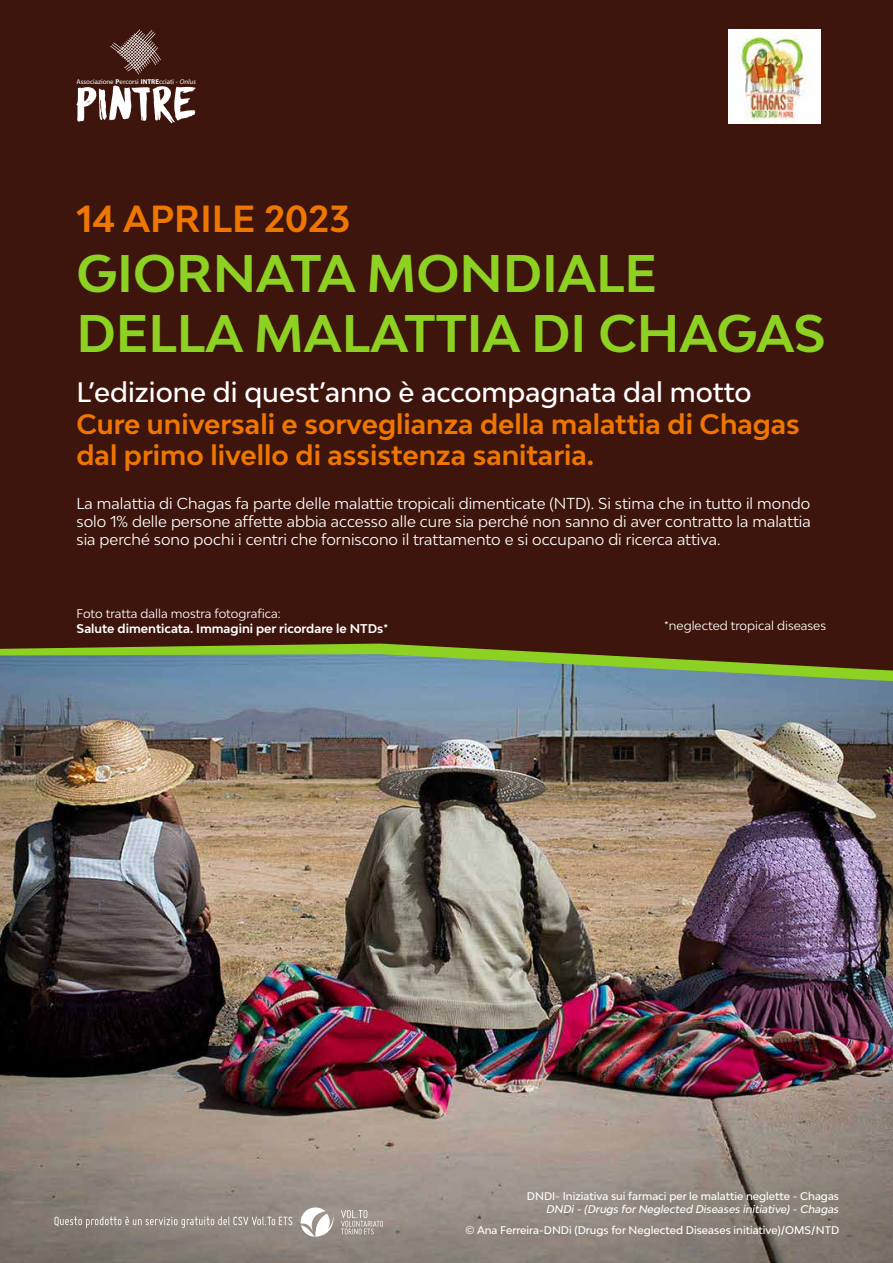
<style>
.page{position:relative;width:893px;height:1263px;background:#fff}
.page>*{position:absolute;margin:0;border:0;box-sizing:border-box;transform-origin:0 0}
.t1{font:700 49.95px/60px "Bw Modelica";color:#8dd122}
.t2{font:700 35.7px "Bw Modelica";color:#ee7601}
.t3{font:700 26.7px/32px "Bw Modelica";color:#ee7601}
.t4{font:500 26.7px "Bw Modelica";color:#fff}
.t5{font:15px/18px "Bw Modelica";color:#fff;text-align:justify}
.t6{font:12px "Bw Modelica";color:#fff}
.t7{font:700 12px "Bw Modelica";color:#fff}
.t8{font:500 10.5px "Bw Modelica";color:#fff}
.t9{font:italic 500 10.5px "Bw Modelica";color:#fff}
.t10{font:6.9px "Myriad Pro";color:#fff}
.s1{font-weight:700}
.s2{font-style:italic}
</style>
<div class="page">
<div style="left:0;top:0;width:893px;height:1166px;background:#3d150d"></div>
<img style="left:0;top:681px;width:893px;height:582px">
<svg style="left:0;top:643px;width:893px;height:38px"></svg>
<img style="left:728px;top:29px;width:93px;height:94px">
<svg style="left:110px;top:46px;width:29px;height:28px"></svg>
<svg style="left:135px;top:47px;width:23px;height:24px"></svg>
<svg style="left:127px;top:44px;width:28px;height:27px"></svg>
<svg style="left:126px;top:42px;width:27px;height:28px"></svg>
<svg style="left:124px;top:40px;width:28px;height:28px"></svg>
<svg style="left:127px;top:33px;width:29px;height:29px"></svg>
<svg style="left:125px;top:32px;width:29px;height:28px"></svg>
<svg style="left:124px;top:30px;width:28px;height:29px"></svg>
<svg style="left:122px;top:34px;width:23px;height:24px"></svg>
<svg style="left:120px;top:33px;width:23px;height:23px"></svg>
<svg style="left:119px;top:31px;width:23px;height:23px"></svg>
<svg style="left:117px;top:29px;width:23px;height:24px"></svg>
<svg style="left:77px;top:85px;width:119px;height:38px"></svg>
<svg style="left:55px;top:1216px;width:237px;height:12px;background:#a09892"></svg>
<svg style="left:301px;top:1207px;width:82px;height:30px"></svg>
<p class="t10" style="left:76px;top:77px;width:121px">Associazione <span class="s1">P</span>ercorsi <span class="s1">INTRE</span>cciati - <span class="s2">Onlus</span></p>
<h2 class="t2" style="left:77px;top:195px;width:275px">14 APRILE 2023</h2>
<h1 class="t1" style="left:77px;top:242px;width:751px">GIORNATA MONDIALE<br>DELLA MALATTIA DI CHAGAS</h1>
<h3 class="t4" style="left:77px;top:374px;width:677px">L’edizione di quest’anno è accompagnata dal motto</h3>
<h3 class="t3" style="left:77px;top:407px;width:725px">Cure universali e sorveglianza della malattia di Chagas dal primo livello di assistenza sanitaria.</h3>
<p class="t5" style="left:77px;top:494px;width:736px">La malattia di Chagas fa parte delle malattie tropicali dimenticate (NTD). Si stima che in tutto il mondo solo 1% delle persone affette abbia accesso alle cure sia perché non sanno di aver contratto la malattia sia perché sono pochi i centri che forniscono il trattamento e si occupano di ricerca attiva.</p>
<p class="t6" style="left:77px;top:606px;width:206px">Foto tratta dalla mostra fotografica:</p>
<p class="t7" style="left:77px;top:620px;width:313px">Salute dimenticata. Immagini per ricordare le NTDs*</p>
<p class="t6" style="left:664px;top:618px;width:163px">*neglected tropical diseases</p>
<p class="t8" style="left:527px;top:1189px;width:314px">DNDI- Iniziativa sui farmaci per le malattie neglette - Chagas</p>
<p class="t9" style="left:546px;top:1202px;width:294px">DNDi - (Drugs for Neglected Diseases initiative) - Chagas</p>
<p class="t8" style="left:466px;top:1223px;width:375px">© Ana Ferreira-DNDi (Drugs for Neglected Diseases initiative)/OMS/NTD</p>
</div>
